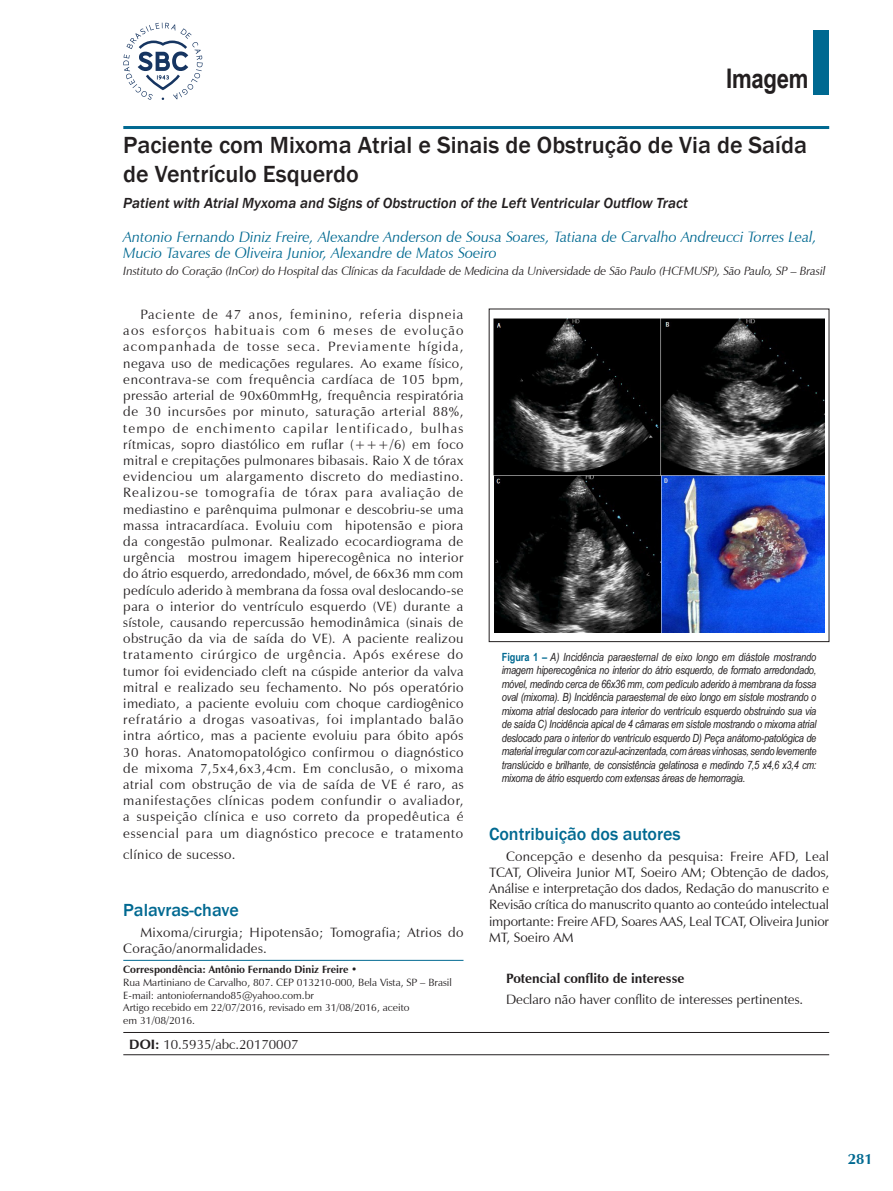
<style>
.page{position:relative;width:893px;height:1191px;background:#fff}
.page>*{position:absolute;margin:0;border:0;box-sizing:border-box;transform-origin:0 0}
.t1{font:700 27px "Arial Narrow";letter-spacing:-.01em;color:#231f20}
._01_-_TÍTULO_PORTUGU{font:500 24px/28.8px "Franklin Gothic";color:#231f20}
._02_-_TITULO_-_MATER{font:500 18px "Franklin Gothic";color:#006991}
._03_-_AUTORES{font:italic 15px/16.5px "Zapf Humanist 601 BT";color:#006991}
._02_-_SUBTÍTULO_INGL{font:italic 500 15px "Franklin Gothic";color:#231f20}
.t2{font:700 15px "Zapf Humanist 601 BT";color:#006991}
._01-TEXTO_BASICO{font:13.5px/16.2px "Zapf Humanist 601 BT";letter-spacing:.02em;color:#231f20;text-align:justify}
._01-TEXTO_BASICO-2{font:13.5px "Zapf Humanist 601 BT";color:#231f20}
._04_-_SUBTITULO_SECU{font:700 13.5px "Zapf Humanist 601 BT";color:#231f20}
._04_-_INSTITUICOES{font:italic 12px "Zapf Humanist 601 BT";letter-spacing:-.01em;color:#231f20}
._06_-_LEGENDA_FIGURA{font:italic 11.25px/13.5px "Arial Narrow";letter-spacing:-.02em;color:#231f20;text-align:justify}
._07_-_CORRESPONDENCI{font:10.5px/12.6px "Zapf Humanist 601 BT";color:#231f20}
._07_-_CORRESPONDENCI-2{font:700 10.5px "Zapf Humanist 601 BT";color:#231f20}
.s1{font-style:italic}
.s2{font-weight:700}
.s3{font-weight:700;font-style:normal;color:#006991}
</style>
<div class="page">
<hr style="left:123px;top:126px;width:706px;height:3px;background:#006991">
<div style="left:813px;top:30px;width:16px;height:64px;background:#006991"></div>
<svg style="left:123px;top:23px;width:80px;height:77px"></svg>
<hr style="left:123px;top:960px;width:340px;height:1px;background:#006991">
<hr style="left:123px;top:1032px;width:706px;height:1px;background:#231f20">
<hr style="left:123px;top:1054px;width:706px;height:1px;background:#231f20">
<img style="left:493px;top:318px;width:332px;height:314px">
<h1 class="t1" style="left:726px;top:58px;width:84px">Imagem</h1>
<p class="_01_-_TÍTULO_PORTUGU" style="left:123px;top:131px;width:685px">Paciente com Mixoma Atrial e Sinais de Obstrução de Via de Saída de Ventrículo Esquerdo</p>
<p class="_02_-_SUBTÍTULO_INGL" style="left:123px;top:194px;width:566px">Patient with Atrial Myxoma and Signs of Obstruction of the Left Ventricular Outflow Tract</p>
<p class="_03_-_AUTORES" style="left:123px;top:228px;width:695px">Antonio Fernando Diniz Freire, Alexandre Anderson de Sousa Soares, Tatiana de Carvalho Andreucci Torres Leal,<br>Mucio Tavares de Oliveira Junior, Alexandre de Matos Soeiro</p>
<p class="_04_-_INSTITUICOES" style="left:123px;top:263px;width:704px">Instituto do Coração (InCor) do Hospital das Clínicas da Faculdade de Medicina da Universidade de São Paulo (HCFMUSP), São Paulo, SP – Brasil</p>
<p class="_01-TEXTO_BASICO" style="left:123px;top:306px;width:342px;text-indent:17px">Paciente de 47 anos, feminino, referia dispneia aos esforços habituais com 6 meses de evolução acompanhada de tosse seca. Previamente hígida, negava uso de medicações regulares. Ao exame físico, encontrava-se com frequência cardíaca de 105 bpm, pressão arterial de 90x60mmHg, frequência respiratória de 30 incursões por minuto, saturação arterial 88%, tempo de enchimento capilar lentificado, bulhas rítmicas, sopro diastólico em ruflar (+++/6) em foco mitral e crepitações pulmonares bibasais. Raio X de tórax evidenciou um alargamento discreto do mediastino.<br>Realizou-se tomografia de tórax para avaliação de mediastino e parênquima pulmonar e descobriu-se uma massa intracardíaca. Evoluiu com hipotensão e piora da congestão pulmonar. Realizado ecocardiograma de urgência mostrou imagem hiperecogênica no interior do átrio esquerdo, arredondado, móvel, de 66x36 mm com pedículo aderido à membrana da fossa oval deslocando‑se para o interior do ventrículo esquerdo (VE) durante a sístole, causando repercussão hemodinâmica (sinais de obstrução da via de saída do VE)<span class="s1">.</span> A paciente realizou tratamento cirúrgico de urgência. Após exérese do tumor foi evidenciado cleft na cúspide anterior da valva mitral e realizado seu fechamento. No pós operatório imediato, a paciente evoluiu com choque cardiogênico refratário a drogas vasoativas, foi implantado balão intra aórtico, mas a paciente evoluiu para óbito após 30 horas. Anatomopatológico confirmou o diagnóstico de mixoma 7,5x4,6x3,4cm. Em conclusão, o mixoma atrial com obstrução de via de saída de VE é raro, as manifestações clínicas podem confundir o avaliador, a suspeição clínica e uso correto da propedêutica é essencial para um diagnóstico precoce e tratamento</p>
<p class="_01-TEXTO_BASICO" style="left:123px;top:846px;width:114px">clínico de sucesso.</p>
<p class="_02_-_TITULO_-_MATER" style="left:123px;top:899px;width:117px">Palavras-chave</p>
<p class="_01-TEXTO_BASICO" style="left:123px;top:923px;width:342px;text-indent:17px">Mixoma/cirurgia; Hipotensão; Tomografia; Atrios do<br>Coração/anormalidades.</p>
<p class="_07_-_CORRESPONDENCI-2" style="left:123px;top:963px;width:236px">Correspondência: Antônio Fernando Diniz Freire •</p>
<p class="_07_-_CORRESPONDENCI" style="left:123px;top:976px;width:330px">Rua Martiniano de Carvalho, 807. CEP 013210-000, Bela Vista, SP – Brasil</p>
<p class="_07_-_CORRESPONDENCI" style="left:123px;top:988px;width:192px">E-mail: antoniofernando85@yahoo.com.br</p>
<p class="_07_-_CORRESPONDENCI" style="left:123px;top:1001px;width:288px">Artigo recebido em 22/07/2016, revisado em 31/08/2016, aceito em 31/08/2016.</p>
<p class="_01-TEXTO_BASICO-2" style="left:129px;top:1035px;width:171px"><span class="s2">DOI:</span> 10.5935/abc.20170007</p>
<p class="_06_-_LEGENDA_FIGURA" style="left:502px;top:649px;width:316px"><span class="s3">Figura 1 –</span> A) Incidência paraesternal de eixo longo em diástole mostrando imagem hiperecogênica no interior do átrio esquerdo, de formato arredondado, móvel, medindo cerca de 66x36 mm, com pedículo aderido à membrana da fossa oval (mixoma). B) Incidência paraesternal de eixo longo em sístole mostrando o mixoma atrial deslocado para interior do ventrículo esquerdo obstruindo sua via de saída C) Incidência apical de 4 câmaras em sístole mostrando o mixoma atrial deslocado para o interior do ventrículo esquerdo D) Peça anátomo-patológica de material irregular com cor azul-acinzentada, com áreas vinhosas, sendo levemente translúcido e brilhante, de consistência gelatinosa e medindo 7,5 x4,6 x3,4 cm: mixoma de átrio esquerdo com extensas áreas de hemorragia.</p>
<p class="_02_-_TITULO_-_MATER" style="left:489px;top:822px;width:193px">Contribuição dos autores</p>
<p class="_01-TEXTO_BASICO" style="left:489px;top:847px;width:342px;text-indent:17px">Concepção e desenho da pesquisa: Freire AFD, Leal TCAT, Oliveira Junior MT, Soeiro AM; Obtenção de dados, Análise e interpretação dos dados, Redação do manuscrito e Revisão crítica do manuscrito quanto ao conteúdo intelectual importante: Freire AFD, Soares AAS, Leal TCAT, Oliveira Junior MT, Soeiro AM</p>
<p class="_04_-_SUBTITULO_SECU" style="left:506px;top:970px;width:180px">Potencial conflito de interesse</p>
<p class="_01-TEXTO_BASICO-2" style="left:506px;top:990px;width:299px">Declaro não haver conflito de interesses pertinentes.</p>
<p class="t2" style="left:848px;top:1149px;width:26px">281</p>
</div>
